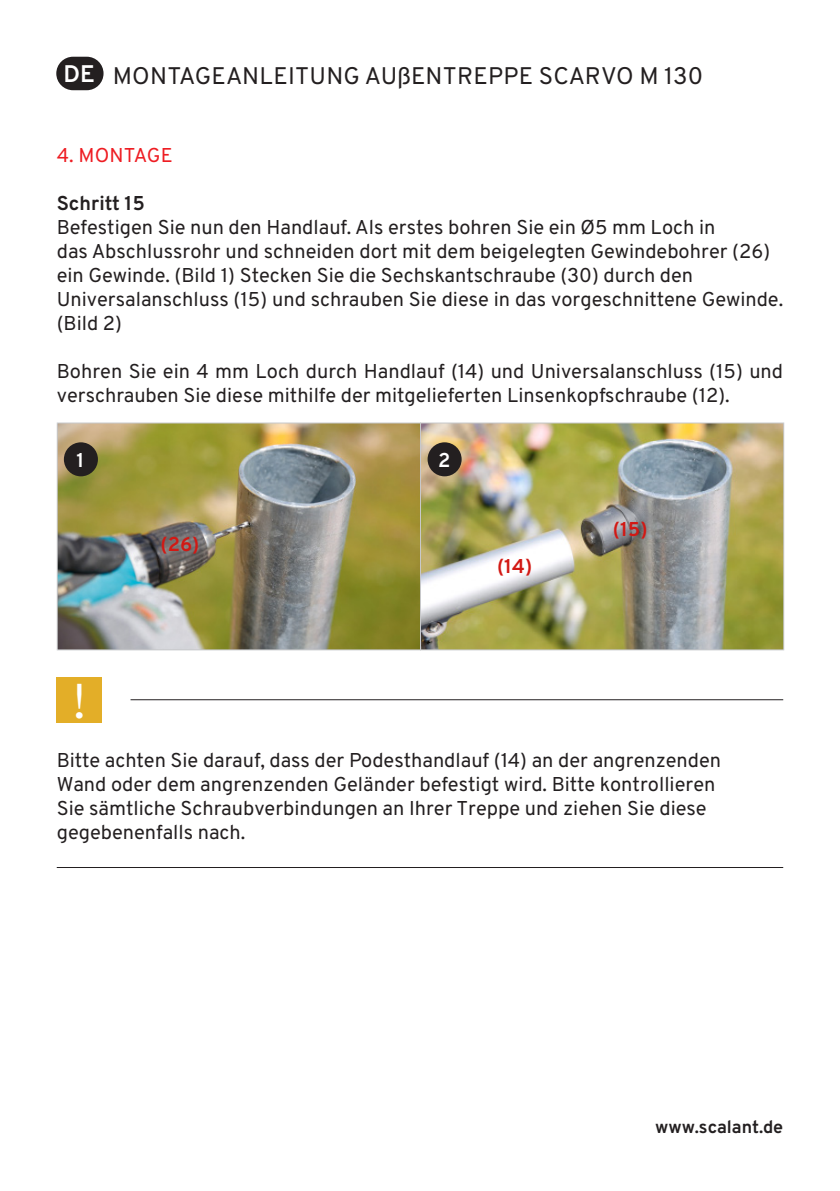
<style>
.page{position:relative;width:840px;height:1191px;background:#fff}
.page>*{position:absolute;margin:0;border:0;box-sizing:border-box;transform-origin:0 0}
.t1{font:48px "Overpass";color:#fff}
.t2{font:24px "Overpass";letter-spacing:.01em;color:#231f20}
.t3{font:700 24px "Overpass";color:#fff}
.t4{font:20px/24px "Overpass";color:#231f20}
.t5{font:700 20px "Overpass";color:#d21914}
.t6{font:20px "Overpass";letter-spacing:.01em;color:#ee1d23}
.t7{font:700 20px "Overpass";color:#231f20}
.t8{font:700 20px "Overpass";color:#fff}
.t9{font:700 18px "Overpass";color:#231f20}
</style>
<div class="page">
<div style="left:56px;top:57px;width:47px;height:33px;background:#231f20;border-radius:17px"></div>
<img style="left:59px;top:424px;width:360px;height:224px">
<div style="left:57px;top:422px;width:364px;height:228px;border:1px solid #c7c8ca"></div>
<div style="left:64px;top:442px;width:34px;height:34px;background:#231f20;border-radius:50%"></div>
<img style="left:422px;top:424px;width:359px;height:224px">
<div style="left:420px;top:422px;width:363px;height:228px;border:1px solid #c7c8ca"></div>
<div style="left:427px;top:442px;width:34px;height:34px;background:#231f20;border-radius:50%"></div>
<hr style="left:57px;top:867px;width:725px;height:1px;background:#231f20">
<hr style="left:130px;top:699px;width:652px;height:1px;background:#231f20">
<div style="left:57px;top:677px;width:45px;height:45px;background:#e3ae28"></div>
<p class="t3" style="left:63px;top:59px;width:33px">DE</p>
<p class="t2" style="left:113px;top:61px;width:591px">MONTAGEANLEITUNG AUßENTREPPE SCARVO M 130</p>
<p class="t6" style="left:57px;top:143px;width:117px">4. MONTAGE</p>
<p class="t7" style="left:57px;top:191px;width:89px">Schritt 15</p>
<p class="t4" style="left:57px;top:215px;width:660px">Befestigen Sie nun den Handlauf. Als erstes bohren Sie ein Ø5 mm Loch in</p>
<p class="t4" style="left:57px;top:239px;width:714px">das Abschlussrohr und schneiden dort mit dem beigelegten Gewindebohrer (26)</p>
<p class="t4" style="left:57px;top:263px;width:637px">ein Gewinde. (Bild 1) Stecken Sie die Sechskantschraube (30) durch den</p>
<p class="t4" style="left:57px;top:287px;width:727px">Universalanschluss (15) und schrauben Sie diese in das vorgeschnittene Gewinde. (Bild 2)</p>
<p class="t4" style="left:57px;top:359px;width:727px">Bohren Sie ein 4 mm Loch durch Handlauf (14) und Universalanschluss (15) und verschrauben Sie diese mithilfe der mitgelieferten Linsenkopfschraube (12).</p>
<p class="t8" style="left:76px;top:447px;width:10px">1</p>
<p class="t8" style="left:438px;top:447px;width:14px">2</p>
<p class="t1" style="left:73px;top:672px;width:15px">!</p>
<p class="t5" style="left:160px;top:532px;width:40px">(26)</p>
<p class="t5" style="left:497px;top:553px;width:37px">(14)</p>
<p class="t5" style="left:612px;top:517px;width:36px">(15)</p>
<p class="t4" style="left:57px;top:748px;width:665px">Bitte achten Sie darauf, dass der Podesthandlauf (14) an der angrenzenden</p>
<p class="t4" style="left:57px;top:772px;width:659px">Wand oder dem angrenzenden Geländer befestigt wird. Bitte kontrollieren</p>
<p class="t4" style="left:57px;top:796px;width:651px">Sie sämtliche Schraubverbindungen an Ihrer Treppe und ziehen Sie diese</p>
<p class="t4" style="left:57px;top:820px;width:190px">gegebenenfalls nach.</p>
<p class="t9" style="left:654px;top:1115px;width:129px">www.scalant.de</p>
</div>
